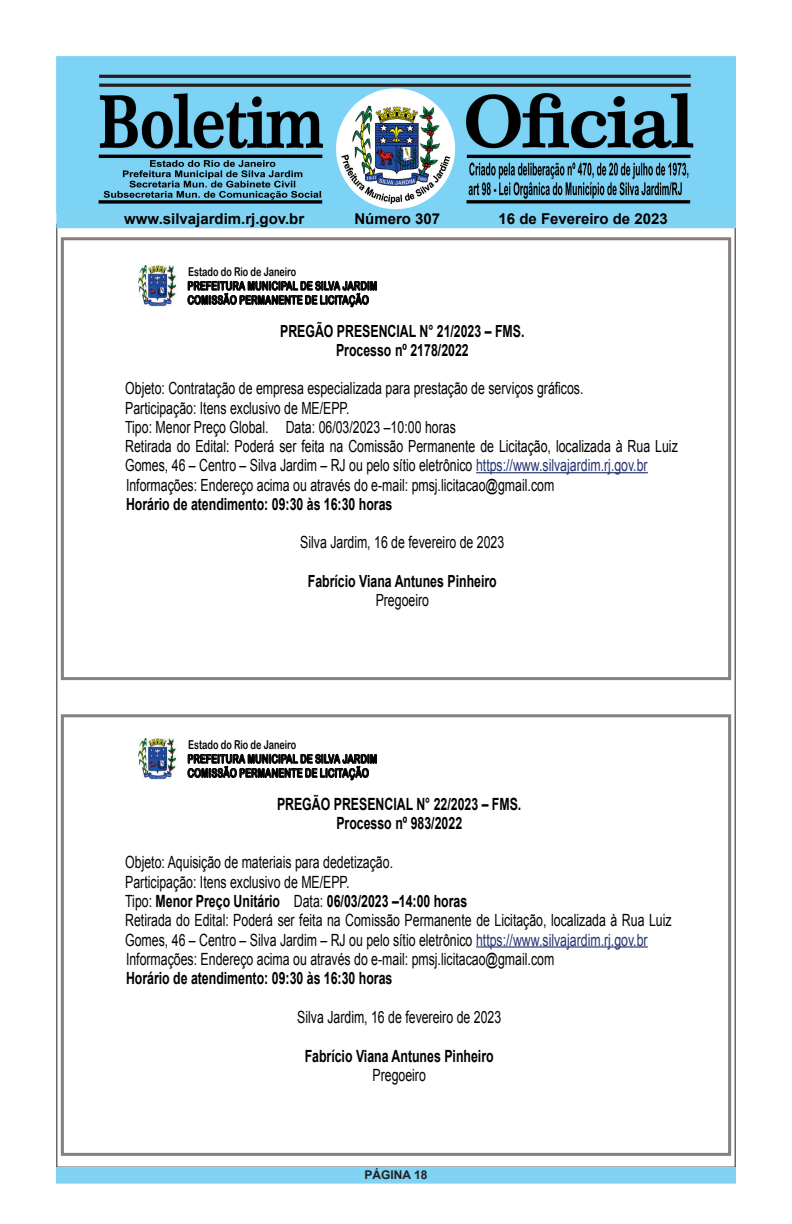
<style>
.page{position:relative;width:792px;height:1224px;background:#fff}
.page>*{position:absolute;margin:0;border:0;box-sizing:border-box;transform-origin:0 0}
.t1{font:16.9px/19.4px "Arial";color:#000001;scale:.73 1}
.t2{font:700 16.9px/19.3px "Arial";color:#000001;text-align:center;scale:.73 1}
.t3{font:16.7px/19.2px "Arial";color:#000001;scale:.74 1}
.t4{font:700 16.7px/19.3px "Arial";color:#000001;text-align:center;scale:.74 1}
.t5{font:700 15px "Arial";color:#000}
.t6{font:12.3px/14.2px "Arial Rounded MT Bold";letter-spacing:-.005em;color:#000001;scale:.73 1}
.t7{font:12.2px/14.1px "Arial Rounded MT Bold";letter-spacing:-.005em;color:#000001;scale:.74 1}
.t8{font:700 12px "Arial";color:#231f20}
.s1{color:#24326f}
.s2{font-weight:700}
</style>
<div class="page">
<img style="left:57px;top:57px;width:678px;height:155px">
<div style="left:56px;top:1168px;width:680px;height:15px;background:#81d3f3"></div>
<div style="left:56px;top:1167px;width:680px;height:16px;border:1px solid #81d3f3"></div>
<div style="left:57px;top:212px;width:678px;height:16px;background:#81d3f3"></div>
<img style="left:139px;top:265px;width:38px;height:42px">
<hr style="left:476px;top:472px;width:172px;height:1px;background:#24326f">
<div style="left:61px;top:237px;width:670px;height:443px;border:3px solid #867f7c"></div>
<img style="left:139px;top:738px;width:38px;height:42px">
<hr style="left:476px;top:947px;width:172px;height:1px;background:#24326f">
<div style="left:61px;top:714px;width:670px;height:442px;border:3px solid #867f7c"></div>
<p class="t5" style="left:124px;top:209px;width:182px">www.silvajardim.rj.gov.br</p>
<p class="t5" style="left:354px;top:209px;width:87px">Número 307</p>
<p class="t5" style="left:499px;top:209px;width:171px">16 de Fevereiro de 2023</p>
<p class="t7" style="left:187px;top:265px;width:258px">Estado do Rio de Janeiro<br>PREFEITURA MUNICIPAL DE SILVA JARDIM<br>COMISSÃO PERMANENTE DE LICITAÇÃO</p>
<p class="t4" style="left:280px;top:321px;width:332px">PREGÃO PRESENCIAL N° 21/2023 – FMS.<br>Processo nº 2178/2022</p>
<p class="t3" style="left:125px;top:380px;width:748px">Objeto: Contratação de empresa especializada para prestação de serviços gráficos.<br>Participação: Itens exclusivo de ME/EPP.<br>Tipo: Menor Preço Global. Data: 06/03/2023 –10:00 horas<br>Retirada do Edital: Poderá ser feita na Comissão Permanente de Licitação, localizada à Rua Luiz Gomes, 46 – Centro – Silva Jardim – RJ ou pelo sítio eletrônico <span class="s1">https://www.silvajardim.rj.gov.br </span>Informações: Endereço acima ou através do e-mail: pmsj.licitacao@gmail.com</p>
<p class="t4" style="left:126px;top:494px;width:361px">Horário de atendimento: 09:30 às 16:30 horas</p>
<p class="t3" style="left:300px;top:534px;width:277px">Silva Jardim, 16 de fevereiro de 2023</p>
<p class="t4" style="left:308px;top:571px;width:257px">Fabrício Viana Antunes Pinheiro</p>
<p class="t3" style="left:376px;top:592px;width:74px">Pregoeiro</p>
<p class="t6" style="left:187px;top:738px;width:261px">Estado do Rio de Janeiro<br>PREFEITURA MUNICIPAL DE SILVA JARDIM<br>COMISSÃO PERMANENTE DE LICITAÇÃO</p>
<p class="t2" style="left:277px;top:795px;width:336px">PREGÃO PRESENCIAL N° 22/2023 – FMS.<br>Processo nº 983/2022</p>
<p class="t1" style="left:125px;top:854px;width:750px">Objeto: Aquisição de materiais para dedetização.<br>Participação: Itens exclusivo de ME/EPP.<br>Tipo: <span class="s2">Menor Preço Unitário</span> Data: <span class="s2">06/03/2023 –14:00 horas<br></span>Retirada do Edital: Poderá ser feita na Comissão Permanente de Licitação, localizada à Rua Luiz Gomes, 46 – Centro – Silva Jardim – RJ ou pelo sítio eletrônico <span class="s1">https://www.silvajardim.rj.gov.br </span>Informações: Endereço acima ou através do e-mail: pmsj.licitacao@gmail.com</p>
<p class="t2" style="left:126px;top:969px;width:366px">Horário de atendimento: 09:30 às 16:30 horas</p>
<p class="t1" style="left:297px;top:1009px;width:281px">Silva Jardim, 16 de fevereiro de 2023</p>
<p class="t2" style="left:305px;top:1047px;width:260px">Fabrício Viana Antunes Pinheiro</p>
<p class="t1" style="left:373px;top:1067px;width:75px">Pregoeiro</p>
<p class="t8" style="left:365px;top:1167px;width:64px">PÁGINA 18</p>
</div>
